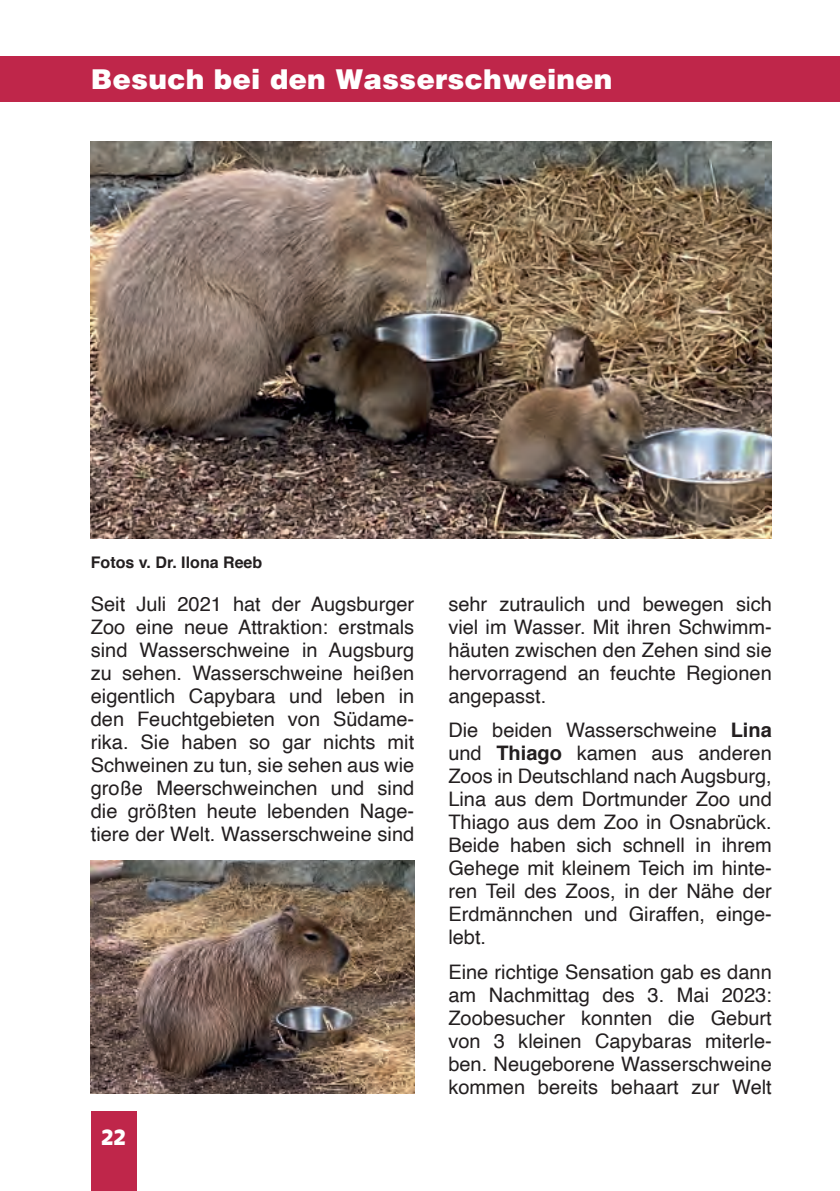
<style>
.page{position:relative;width:840px;height:1191px;background:#fff}
.page>*{position:absolute;margin:0;border:0;box-sizing:border-box;transform-origin:0 0}
.t1{font:900 28px "Helvetica";color:#fff}
.t2{font:700 22px "Signo";color:#fff}
.t3{font:20px/23px "Helvetica";color:#231f20;text-align:justify}
.t4{font:700 16px "Helvetica";color:#231f20}
.s1{font-weight:700}
</style>
<div class="page">
<div style="left:91px;top:1111px;width:45px;height:80px;background:#bf264a"></div>
<div style="left:0;top:57px;width:839px;height:45px;background:#bf264a"></div>
<img style="left:91px;top:142px;width:680px;height:397px">
<img style="left:91px;top:860px;width:323px;height:233px">
<h1 class="t1" style="left:91px;top:62px;width:523px">Besuch bei den Wasserschweinen</h1>
<p class="t4" style="left:91px;top:549px;width:173px">Fotos v. Dr. Ilona Reeb</p>
<p class="t3" style="left:91px;top:592px;width:325px">Seit Juli 2021 hat der Augsburger Zoo eine neue Attraktion: erstmals sind Wasserschweine in Augsburg zu sehen. Wasserschweine heißen eigentlich Capybara und leben in den Feuchtgebieten von Südame&shy;rika. Sie haben so gar nichts mit Schweinen zu tun, sie sehen aus wie große Meerschweinchen und sind die größten heute lebenden Nage&shy;tiere der Welt. Wasserschweine sind</p>
<p class="t3" style="left:448px;top:592px;width:325px">sehr zutraulich und bewegen sich viel im Wasser. Mit ihren Schwimm&shy;häuten zwischen den Zehen sind sie hervorragend an feuchte Regionen angepasst.</p>
<p class="t3" style="left:448px;top:719px;width:325px">Die beiden Wasserschweine <span class="s1">Lina </span>und <span class="s1">Thiago</span> kamen aus anderen Zoos in Deutschland nach Augsburg, Lina aus dem Dortmunder Zoo und Thiago aus dem Zoo in Osnabrück.<br>Beide haben sich schnell in ihrem Gehege mit kleinem Teich im hinte&shy;ren Teil des Zoos, in der Nähe der Erdmännchen und Giraffen, einge&shy;lebt.</p>
<p class="t3" style="left:448px;top:960px;width:325px">Eine richtige Sensation gab es dann am Nachmittag des 3. Mai 2023:<br>Zoobesucher konnten die Geburt von 3 kleinen Capybaras miterle&shy;ben. Neugeborene Wasserschweine kommen bereits behaart zur Welt</p>
<p class="t2" style="left:101px;top:1122px;width:26px">22</p>
</div>
